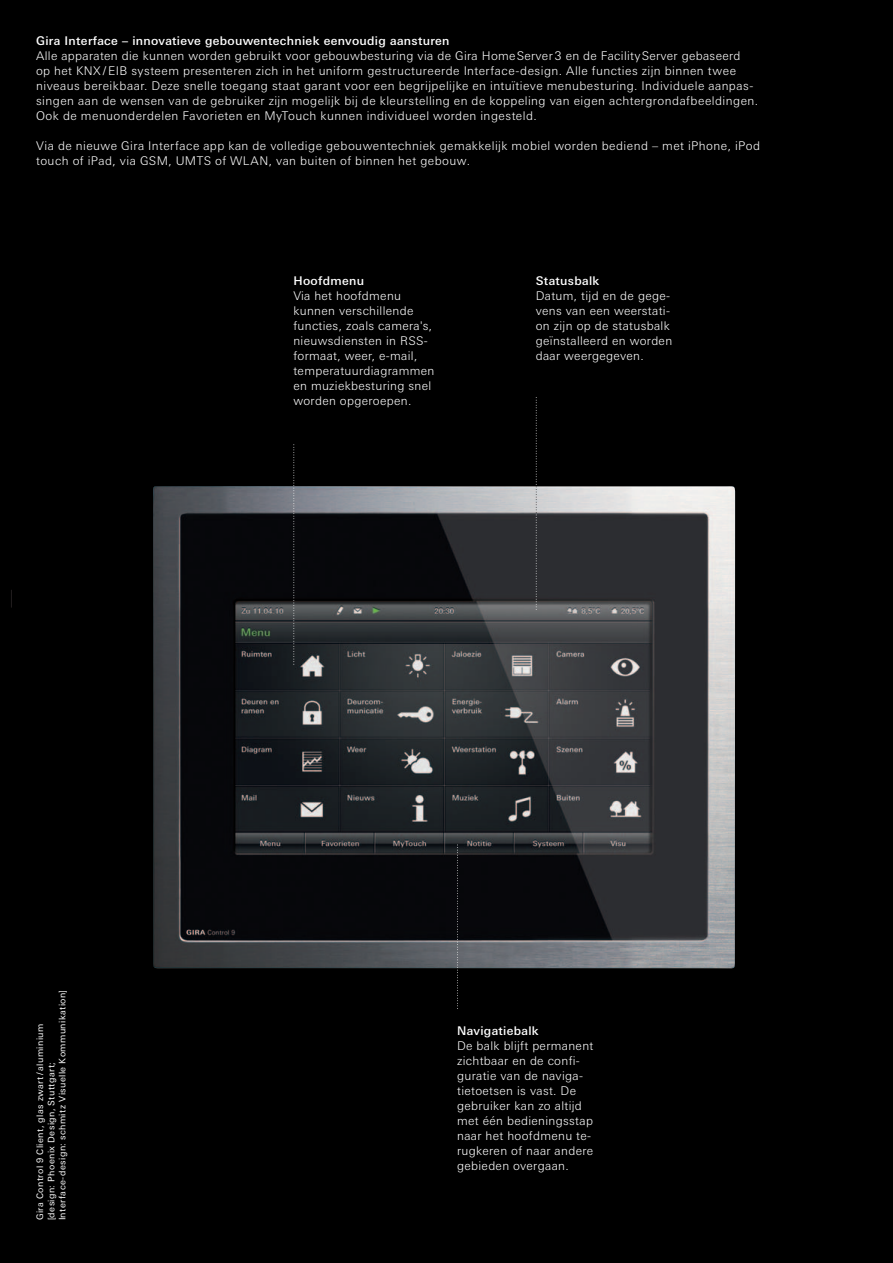
<style>
.page{position:relative;width:893px;height:1263px;background:#000}
.page>*{position:absolute;margin:0;border:0;box-sizing:border-box;transform-origin:0 0}
.t1{font:300 12px/15px "Linotype Univers Basic";letter-spacing:.03em;color:#fff}
.t2{font:500 12px "Linotype Univers Basic";letter-spacing:.025em;color:#fff}
.t3{font:9px/11.2px "Linotype Univers Basic";letter-spacing:.045em;color:#fff}
</style>
<div class="page">
<svg style="left:11px;top:590px;width:1px;height:18px"></svg>
<img style="left:153px;top:486px;width:582px;height:482px">
<svg style="left:457px;top:844px;width:1px;height:165px"></svg>
<svg style="left:536px;top:397px;width:1px;height:213px"></svg>
<svg style="left:293px;top:444px;width:1px;height:221px"></svg>
<p class="t2" style="left:36px;top:36px;width:415px">Gira Interface – innovatieve gebouwentechniek eenvoudig aansturen</p>
<p class="t1" style="left:36px;top:49px;width:723px">Alle apparaten die kunnen worden gebruikt voor gebouwbesturing via de Gira Home Server 3 en de Facility Server gebaseerd<br>op het KNX / EIB systeem presenteren zich in het uniform gestructureerde Interface-design. Alle functies zijn binnen twee niveaus bereikbaar. Deze snelle toegang staat garant voor een begrijpelijke en intuïtieve menubesturing. Individuele aanpas&shy;singen aan de wensen van de gebruiker zijn mogelijk bij de kleurstelling en de koppeling van eigen achtergrondafbeeldingen.<br>Ook de menuonderdelen Favorieten en MyTouch kunnen individueel worden ingesteld.</p>
<p class="t1" style="left:36px;top:139px;width:725px">Via de nieuwe Gira Interface app kan de volledige gebouwentechniek gemakkelijk mobiel worden bediend – met iPhone, iPod touch of iPad, via GSM, UMTS of WLAN, van buiten of binnen het gebouw.</p>
<p class="t2" style="left:293px;top:276px;width:72px">Hoofdmenu</p>
<p class="t1" style="left:293px;top:289px;width:143px">Via het hoofdmenu kunnen verschillende functies, zoals camera's, nieuwsdiensten in RSS&shy;formaat, weer, e-mail, temperatuurdiagrammen en muziekbesturing snel worden opgeroepen.</p>
<p class="t2" style="left:536px;top:276px;width:65px">Statusbalk</p>
<p class="t1" style="left:536px;top:289px;width:138px">Datum, tijd en de gege&shy;vens van een weerstati&shy;on zijn op de statusbalk geïnstalleerd en worden daar weergegeven.</p>
<p class="t3" style="left:35px;top:1220px;width:232px;rotate:-90deg">Gira Control 9 Client, glas zwart/aluminium [design: Phoenix Design, Stuttgart;<br>Interface-design: schmitz Visuelle Kommunikation]</p>
<p class="t2" style="left:457px;top:1026px;width:83px">Navigatiebalk</p>
<p class="t1" style="left:457px;top:1039px;width:138px">De balk blijft permanent zichtbaar en de confi&shy;guratie van de naviga&shy;tietoetsen is vast. De gebruiker kan zo altijd met één bedieningsstap naar het hoofdmenu te&shy;rugkeren of naar andere gebieden overgaan.</p>
</div>
